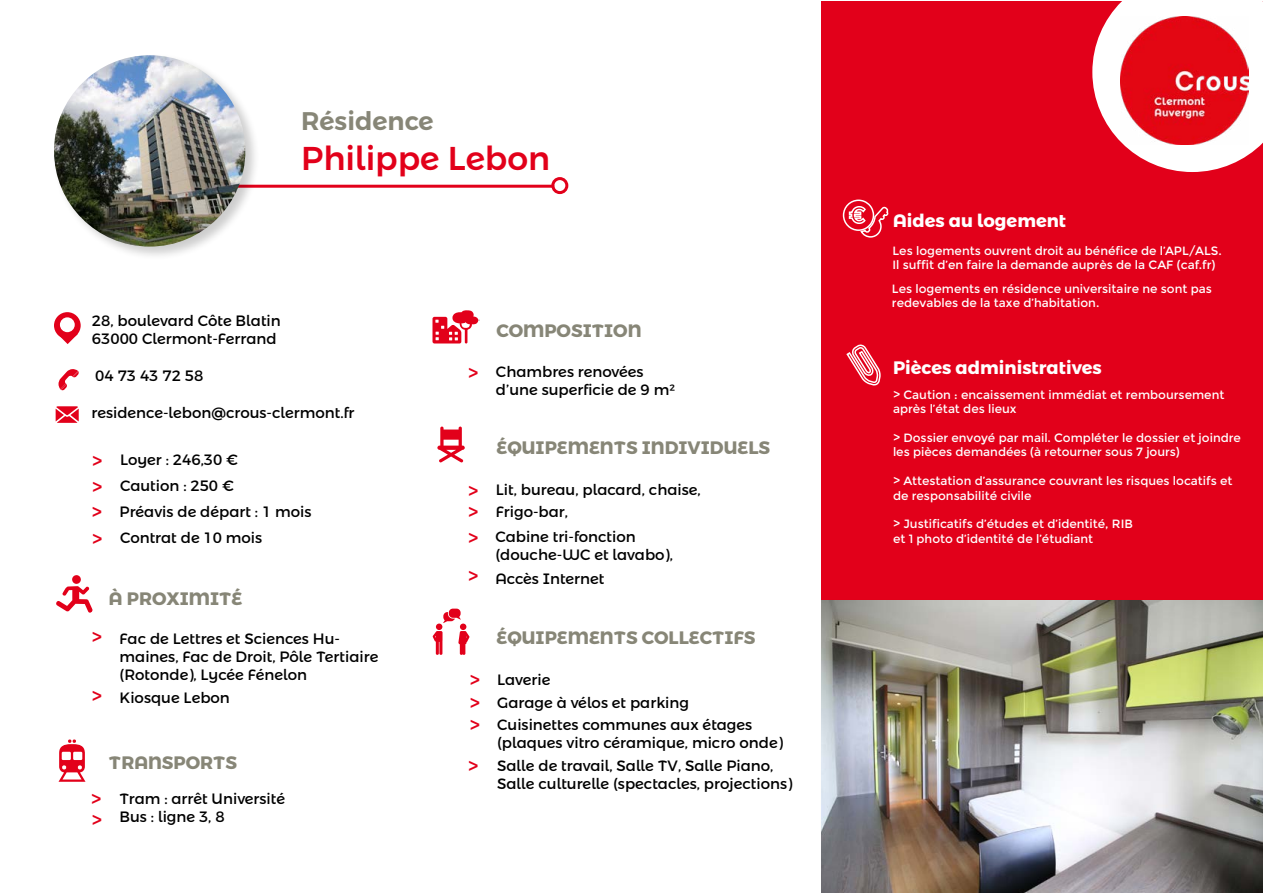
<style>
.page{position:relative;width:1263px;height:893px;background:#fff}
.page>*{position:absolute;margin:0;border:0;box-sizing:border-box;transform-origin:0 0}
.t1{font:500 33px "Montserrat Alternates";color:#e2001a}
.t2{font:600 25.5px "Montserrat Alternates";color:#878677}
.t3{font:700 18px "Montserrat Alternates";color:#878677}
.t4{font:700 18px "Montserrat Alternates";color:#fff}
.t5{font:18px/25.3px "Montserrat";color:#e2001a}
.t6{font:15px/18px "Montserrat Alternates";color:#000}
.t7{font:12px/14.4px "Montserrat";color:#fff}
.s1{font-family:"Montserrat";font-size:18px;color:#e2001a}
</style>
<div class="page">
<div style="left:821px;top:1px;width:442px;height:892px;background:#e2001a"></div>
<svg style="left:842px;top:199px;width:47px;height:39px"></svg>
<svg style="left:846px;top:344px;width:35px;height:42px"></svg>
<svg style="left:1092px;top:1px;width:171px;height:171px"></svg>
<img style="left:1120px;top:17px;width:128px;height:127px">
<div style="left:54px;top:312px;width:27px;height:27px;background:#e2001a;border-radius:50%"></div>
<svg style="left:57px;top:324px;width:21px;height:20px"></svg>
<div style="left:60px;top:317px;width:15px;height:15px;background:#fff;border-radius:50%"></div>
<svg style="left:58px;top:369px;width:21px;height:21px"></svg>
<svg style="left:56px;top:406px;width:23px;height:17px"></svg>
<hr style="left:227px;top:185px;width:327px;height:3px;background:#e2001a">
<div style="left:551px;top:177px;width:17px;height:17px;border:3px solid #e2001a;border-radius:50%"></div>
<div style="left:51px;top:53px;width:209px;height:208px;background:#000;opacity:.2"></div>
<img style="left:54px;top:55px;width:191px;height:192px;border-radius:96px">
<svg style="left:59px;top:739px;width:27px;height:43px"></svg>
<svg style="left:432px;top:310px;width:47px;height:33px"></svg>
<svg style="left:437px;top:427px;width:28px;height:35px"></svg>
<svg style="left:433px;top:609px;width:36px;height:46px"></svg>
<svg style="left:56px;top:575px;width:37px;height:38px"></svg>
<img style="left:821px;top:601px;width:442px;height:292px">
<h2 class="t2" style="left:301px;top:105px;width:134px">Résidence</h2>
<h1 class="t1" style="left:301px;top:138px;width:250px">Philippe Lebon</h1>
<p class="t6" style="left:92px;top:311px;width:190px">28, boulevard Côte Blatin<br>63000 Clermont-Ferrand</p>
<p class="t6" style="left:95px;top:366px;width:110px">04 73 43 72 58</p>
<p class="t6" style="left:91px;top:403px;width:264px">residence-lebon@crous-clermont.fr</p>
<p class="t6" style="left:91px;top:447px;width:222px;line-height:25.8px"><span class="s1">&gt;</span> Loyer : 246,30 €<br><span class="s1">&gt;</span> Caution : 250 €<br><span class="s1">&gt;</span> Préavis de départ : 1 mois <span class="s1">&gt;</span> Contrat de 10 mois</p>
<p class="t5" style="left:91px;top:625px;width:12px">&gt;</p>
<p class="t5" style="left:91px;top:684px;width:12px">&gt;</p>
<p class="t3" style="left:109px;top:587px;width:135px">À PROXIMITÉ</p>
<p class="t6" style="left:120px;top:630px;width:260px">Fac de Lettres et Sciences Hu&shy;maines, Fac de Droit, Pôle Tertiaire (Rotonde), Lycée Fénelon</p>
<p class="t6" style="left:120px;top:689px;width:112px">Kiosque Lebon</p>
<p class="t3" style="left:109px;top:751px;width:130px">TRANSPORTS</p>
<p class="t6" style="left:120px;top:789px;width:167px">Tram : arrêt Université<br>Bus : ligne 3, 8</p>
<p class="t5" style="left:91px;top:790px;width:13px;line-height:20.4px">&gt; &gt;</p>
<p class="t3" style="left:496px;top:320px;width:147px">COMPOSITION</p>
<p class="t6" style="left:496px;top:363px;width:181px;text-indent:-28px"><span class="s1">&gt;</span> Chambres renovées d’une superficie de 9 m²</p>
<p class="t3" style="left:496px;top:436px;width:275px">ÉQUIPEMENTS INDIVIDUELS</p>
<p class="t6" style="left:496px;top:479px;width:206px;line-height:21.8px;text-indent:-28px"><span class="s1">&gt;</span> Lit, bureau, placard, chaise,<br>Frigo-bar,</p>
<p class="t6" style="left:495px;top:528px;width:179px">Cabine tri-fonction (douche-WC et lavabo),</p>
<p class="t6" style="left:495px;top:569px;width:110px">Accès Internet</p>
<p class="t5" style="left:468px;top:500px;width:12px">&gt; &gt;</p>
<p class="t5" style="left:468px;top:564px;width:12px">&gt;</p>
<p class="t3" style="left:496px;top:626px;width:260px">ÉQUIPEMENTS COLLECTIFS</p>
<p class="t6" style="left:469px;top:671px;width:82px"><span class="s1">&gt;</span> Laverie</p>
<p class="t6" style="left:469px;top:694px;width:221px"><span class="s1">&gt;</span> Garage à vélos et parking</p>
<p class="t6" style="left:497px;top:716px;width:257px">Cuisinettes communes aux étages</p>
<p class="t6" style="left:497px;top:734px;width:287px">(plaques vitro céramique, micro onde)</p>
<p class="t5" style="left:469px;top:713px;width:12px">&gt;</p>
<p class="t5" style="left:468px;top:754px;width:12px">&gt;</p>
<p class="t6" style="left:497px;top:757px;width:297px">Salle de travail, Salle TV, Salle Piano,<br>Salle culturelle (spectacles, projections)</p>
<p class="t4" style="left:893px;top:209px;width:175px">Aides au logement</p>
<p class="t7" style="left:892px;top:244px;width:331px">Les logements ouvrent droit au bénéfice de l’APL/ALS.<br>Il suffit d’en faire la demande auprès de la CAF (caf.fr)</p>
<p class="t7" style="left:892px;top:282px;width:321px">Les logements en résidence universitaire ne sont pas redevables de la taxe d’habitation.</p>
<p class="t4" style="left:893px;top:357px;width:210px">Pièces administratives</p>
<p class="t7" style="left:893px;top:387px;width:333px">&gt; Caution : encaissement immédiat et remboursement après l’état des lieux</p>
<p class="t7" style="left:893px;top:431px;width:349px">&gt; Dossier envoyé par mail. Compléter le dossier et joindre les pièces demandées (à retourner sous 7 jours)</p>
<p class="t7" style="left:893px;top:474px;width:341px">&gt; Attestation d’assurance couvrant les risques locatifs et de responsabilité civile</p>
<p class="t7" style="left:893px;top:517px;width:241px">&gt; Justificatifs d’études et d’identité, RIB et 1 photo d’identité de l’étudiant</p>
</div>
